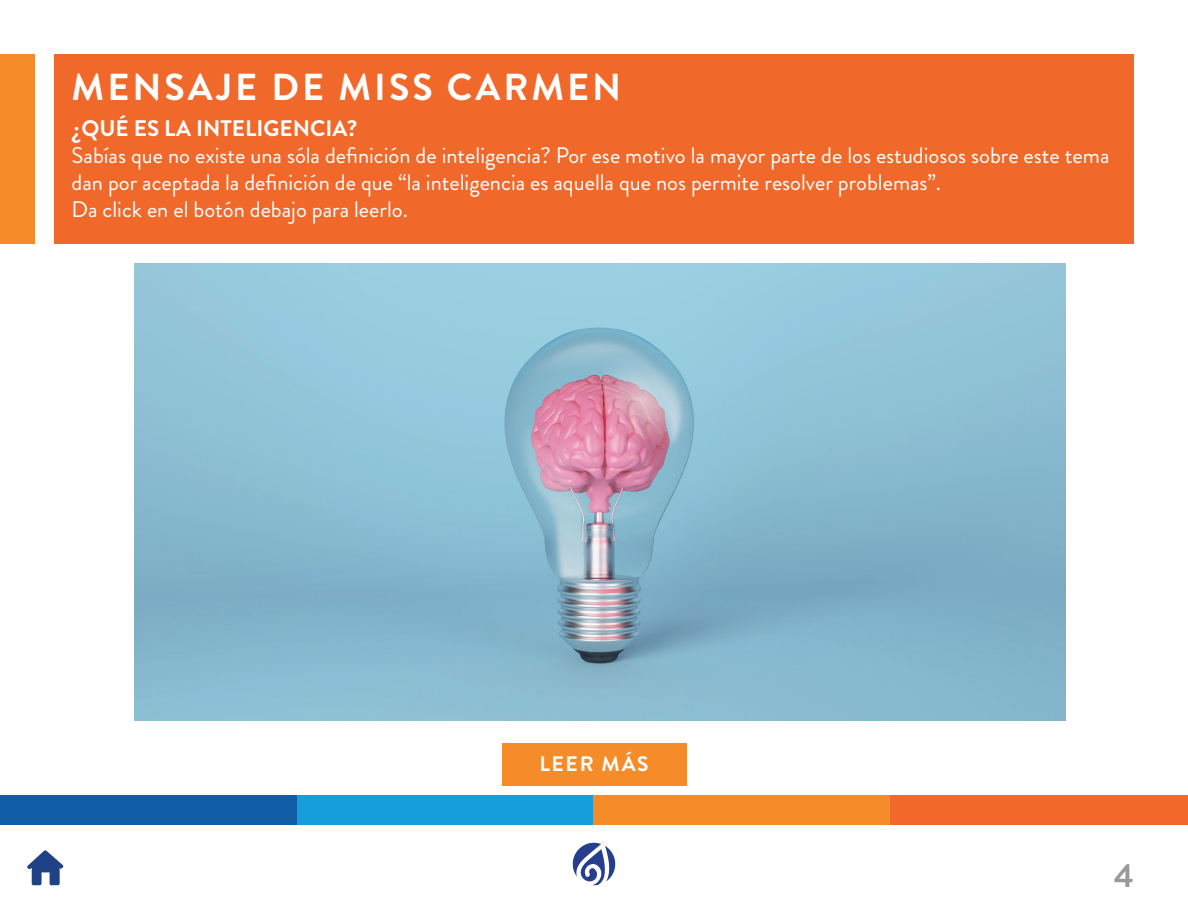
<style>
.page{position:relative;width:1188px;height:918px;background:#fff}
.page>*{position:absolute;margin:0;border:0;box-sizing:border-box;transform-origin:0 0}
.t1{font:700 37.5px "Brandon Grotesque";letter-spacing:.08em;color:#fff}
.t2{font:700 33px "Brandon Grotesque";color:#9a9999}
.t3{font:22.5px/27px "Brandon Grotesque";color:#fff}
.t4{font:700 22.5px "Brandon Grotesque";color:#fff}
.t5{font:700 21px "Brandon Grotesque";letter-spacing:.08em;color:#fff}
</style>
<div class="page">
<svg style="left:27px;top:850px;width:36px;height:35px"></svg>
<div style="left:54px;top:54px;width:1080px;height:189px;background:#f0692b"></div>
<div style="left:0;top:54px;width:35px;height:189px;background:#f58c29"></div>
<div style="left:502px;top:743px;width:184px;height:43px;background:#f58c29"></div>
<div style="left:0;top:795px;width:298px;height:30px;background:#115ea7"></div>
<div style="left:297px;top:795px;width:298px;height:30px;background:#159eda"></div>
<div style="left:593px;top:795px;width:298px;height:30px;background:#f68c29"></div>
<div style="left:890px;top:795px;width:298px;height:30px;background:#f2682a"></div>
<img style="left:134px;top:264px;width:932px;height:457px">
<svg style="left:572px;top:842px;width:44px;height:43px"></svg>
<p class="t1" style="left:72px;top:61px;width:551px">MENSAJE DE MISS CARMEN</p>
<p class="t4" style="left:72px;top:112px;width:287px">¿QUÉ ES LA INTELIGENCIA?</p>
<p class="t3" style="left:72px;top:142px;width:1039px">Sabías que no existe una sóla definición de inteligencia? Por ese motivo la mayor parte de los estudiosos sobre este tema dan por aceptada la definición de que “la inteligencia es aquella que nos permite resolver problemas”.</p>
<p class="t3" style="left:72px;top:196px;width:338px">Da click en el botón debajo para leerlo.</p>
<p class="t5" style="left:539px;top:749px;width:111px">LEER MÁS</p>
<h2 class="t2" style="left:1114px;top:853px;width:21px">4</h2>
</div>
